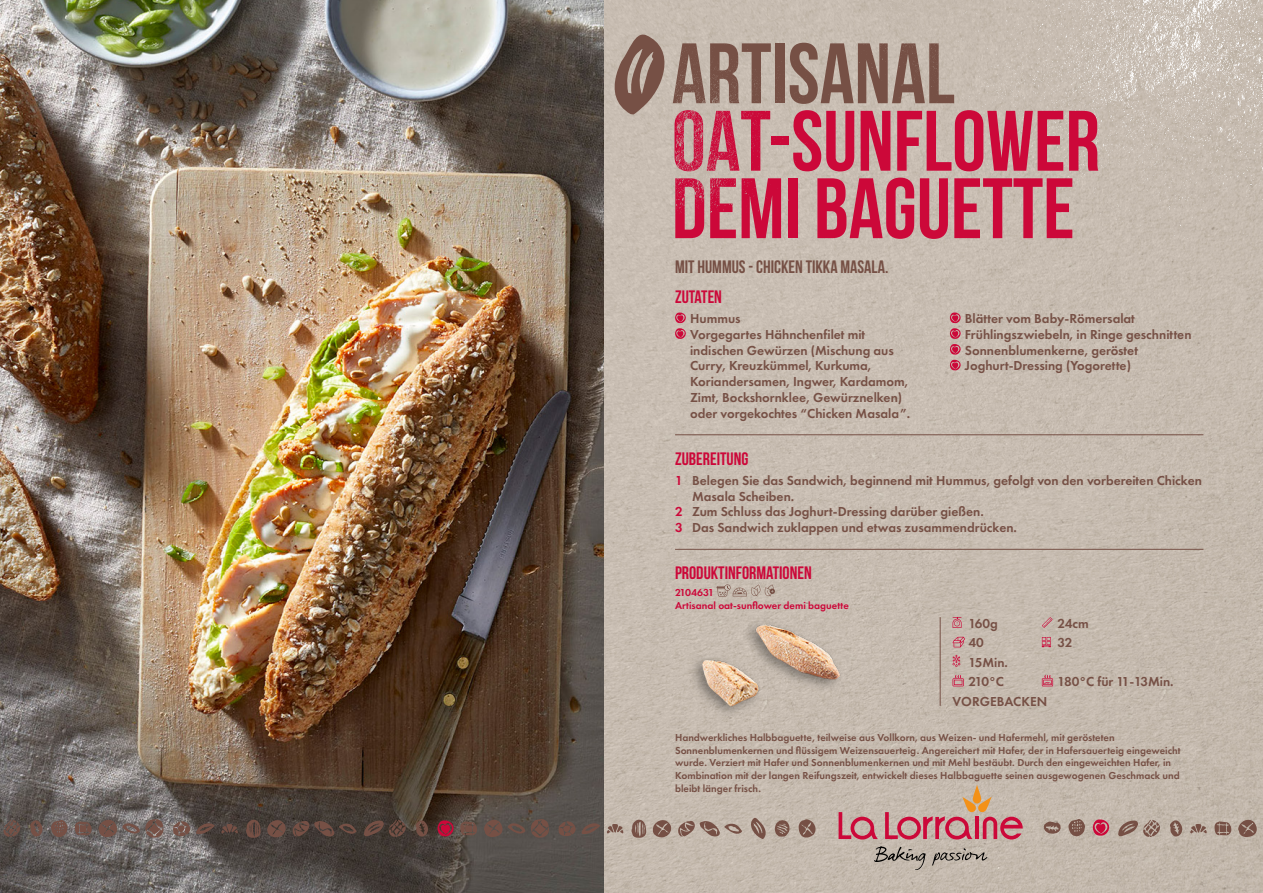
<style>
.page{position:relative;width:1263px;height:893px;background:#fff}
.page>*{position:absolute;margin:0;border:0;box-sizing:border-box;transform-origin:0 0}
.t1{font:700 85.5px/67.5px "Bebas Neue";color:#cc0839}
.t2{font:700 85.5px "Bebas Neue";color:#765045}
.t3{font:700 18px "Bebas Neue";color:#cc0839}
.t4{font:700 18px "Bebas Neue";color:#765045}
.t5{font:600 13.5px/15.8px "Futura PT";color:#765045}
.t6{font:600 13.5px/19.5px "Futura PT";letter-spacing:-.035em;color:#765045}
.t7{font:600 10.5px/12.8px "Futura PT";color:#765045}
.t8{font:600 10.5px/12.8px "Futura PT";color:#cc0839}
.s1{color:#cc0839}
</style>
<div class="page">
<img style="left:0;top:0;width:1263px;height:893px">
<svg style="left:944px;top:0;width:319px;height:248px;background:#c8beb3"></svg>
<svg style="left:1214px;top:817px;width:43px;height:20px"></svg>
<svg style="left:1170px;top:819px;width:14px;height:18px"></svg>
<svg style="left:1118px;top:820px;width:42px;height:17px"></svg>
<svg style="left:1190px;top:824px;width:17px;height:9px"></svg>
<svg style="left:838px;top:812px;width:40px;height:27px"></svg>
<svg style="left:885px;top:785px;width:138px;height:54px;background:#c79793"></svg>
<svg style="left:932px;top:848px;width:55px;height:18px"></svg>
<svg style="left:874px;top:846px;width:52px;height:24px"></svg>
<svg style="left:799px;top:819px;width:19px;height:19px"></svg>
<svg style="left:775px;top:820px;width:16px;height:17px"></svg>
<svg style="left:1043px;top:821px;width:19px;height:13px"></svg>
<svg style="left:1068px;top:819px;width:17px;height:17px"></svg>
<svg style="left:1093px;top:819px;width:18px;height:17px"></svg>
<svg style="left:630px;top:816px;width:136px;height:23px;background:#ad998e"></svg>
<svg style="left:607px;top:824px;width:16px;height:9px"></svg>
<svg style="left:437px;top:817px;width:112px;height:22px;background:#664a47"></svg>
<svg style="left:415px;top:819px;width:15px;height:18px"></svg>
<svg style="left:364px;top:820px;width:42px;height:17px"></svg>
<svg style="left:558px;top:821px;width:42px;height:16px"></svg>
<svg style="left:75px;top:817px;width:89px;height:22px;background:#73635e"></svg>
<svg style="left:30px;top:819px;width:14px;height:18px"></svg>
<svg style="left:3px;top:820px;width:17px;height:17px"></svg>
<svg style="left:267px;top:820px;width:90px;height:17px;background:#56433c"></svg>
<svg style="left:245px;top:818px;width:16px;height:20px"></svg>
<svg style="left:173px;top:821px;width:42px;height:16px"></svg>
<svg style="left:221px;top:824px;width:17px;height:9px"></svg>
<svg style="left:51px;top:820px;width:17px;height:17px"></svg>
<hr style="left:940px;top:617px;width:1px;height:89px;background:#765045">
<svg style="left:675px;top:312px;width:12px;height:27px"></svg>
<svg style="left:950px;top:312px;width:12px;height:59px"></svg>
<hr style="left:675px;top:434px;width:528px;height:1px;background:#765045">
<hr style="left:675px;top:549px;width:528px;height:1px;background:#765045">
<svg style="left:716px;top:584px;width:59px;height:12px"></svg>
<img style="left:688px;top:619px;width:156px;height:99px">
<svg style="left:952px;top:617px;width:9px;height:11px"></svg>
<svg style="left:1042px;top:617px;width:10px;height:11px"></svg>
<svg style="left:952px;top:637px;width:13px;height:10px"></svg>
<svg style="left:1042px;top:637px;width:9px;height:10px"></svg>
<svg style="left:952px;top:655px;width:8px;height:12px"></svg>
<svg style="left:952px;top:675px;width:12px;height:11px"></svg>
<svg style="left:1042px;top:675px;width:11px;height:11px"></svg>
<svg style="left:612px;top:13px;width:217px;height:201px;background:#c3b6ab"></svg>
<div style="left:856px;top:0;width:201px;height:132px;background:#c7bcb1"></div>
<h1 class="t2" style="left:672px;top:27px;width:284px">ARTISANAL</h1>
<h1 class="t1" style="left:672px;top:106px;width:430px">OAT-SUNFLOWER<br>DEMI BAGUETTE</h1>
<h2 class="t4" style="left:675px;top:257px;width:215px">MIT HUMMUS - CHICKEN TIKKA MASALA.</h2>
<h2 class="t3" style="left:675px;top:287px;width:48px">ZUTATEN</h2>
<p class="t5" style="left:690px;top:311px;width:222px">Hummus<br>Vorgegartes Hähnchenfilet mit indischen Gewürzen (Mischung aus<br>Curry, Kreuzkümmel, Kurkuma,<br>Koriandersamen, Ingwer, Kardamom,<br>Zimt, Bockshornklee, Gewürznelken) oder vorgekochtes “Chicken Masala”.</p>
<p class="t5" style="left:965px;top:311px;width:228px">Blätter vom Baby-Römersalat Frühlingszwiebeln, in Ringe geschnitten Sonnenblumenkerne, geröstet Joghurt-Dressing (Yogorette)</p>
<h2 class="t3" style="left:675px;top:449px;width:75px">ZUBEREITUNG</h2>
<p class="t5" style="left:675px;top:472px;width:528px"><span class="s1">1</span> Belegen Sie das Sandwich, beginnend mit Hummus, gefolgt von den vorbereiten Chicken</p>
<p class="t5" style="left:692px;top:488px;width:104px">Masala Scheiben.</p>
<p class="t5" style="left:675px;top:504px;width:310px"><span class="s1">2</span> Zum Schluss das Joghurt-Dressing darüber gießen.</p>
<p class="t5" style="left:675px;top:520px;width:343px"><span class="s1">3</span> Das Sandwich zuklappen und etwas zusammendrücken.</p>
<h2 class="t3" style="left:675px;top:563px;width:138px">PRODUKTINFORMATIONEN</h2>
<p class="t8" style="left:675px;top:586px;width:175px">2104631<br>Artisanal oat-sunflower demi baguette</p>
<p class="t5" style="left:968px;top:615px;width:31px">160g</p>
<p class="t5" style="left:1057px;top:615px;width:33px">24cm</p>
<p class="t5" style="left:968px;top:635px;width:17px">40</p>
<p class="t5" style="left:1057px;top:635px;width:17px">32</p>
<p class="t6" style="left:968px;top:652px;width:41px">15Min.<br>210°C</p>
<p class="t5" style="left:1057px;top:674px;width:118px">180°C für 11-13Min.</p>
<p class="t5" style="left:952px;top:693px;width:96px">VORGEBACKEN</p>
<p class="t7" style="left:675px;top:731px;width:507px">Handwerkliches Halbbaguette, teilweise aus Vollkorn, aus Weizen- und Hafermehl, mit gerösteten Sonnenblumenkernen und flüssigem Weizensauerteig. Angereichert mit Hafer, der in Hafersauerteig eingeweicht wurde. Verziert mit Hafer und Sonnenblumenkernen und mit Mehl bestäubt. Durch den eingeweichten Hafer, in Kombination mit der langen Reifungszeit, entwickelt dieses Halbbaguette seinen ausgewogenen Geschmack und bleibt länger frisch.</p>
</div>
